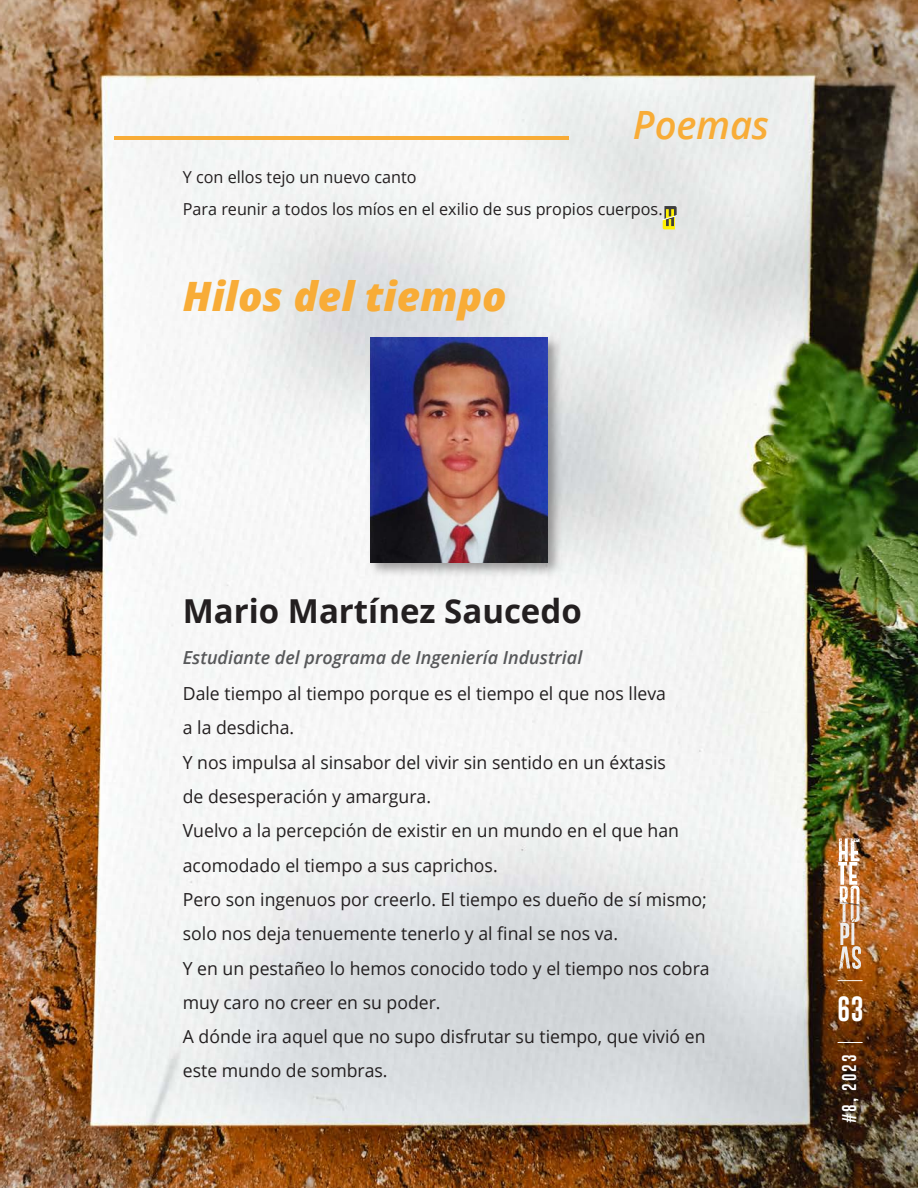
<style>
.page{position:relative;width:918px;height:1188px;background:#fff}
.page>*{position:absolute;margin:0;border:0;box-sizing:border-box;transform-origin:0 0}
._4_Titulos_Articulos_TDC_Etiqueta{font:italic 800 40.5px "Open Sans";color:#f8ac37}
.t1{font:italic 600 39px "Open Sans";letter-spacing:-.005em;color:#f8ac37}
.Nombre_Autor_Portada{font:700 33px "Open Sans";color:#231f20}
.t2{font:25.5px "Gobold";color:#fff}
.Texto_Cuentos_Poemas{font:18px "Open Sans";color:#231f20}
.Info_Autores_Esp_Post{font:italic 600 18px "Open Sans";color:#57585a}
.Texto_Cuentos_Poemas-2{font:16.5px "Open Sans";color:#231f20}
.t3{font:14.55px "Gobold Lowplus";color:#fff}
</style>
<div class="page">
<img style="left:0;top:0;width:918px;height:1188px">
<svg style="left:838px;top:838px;width:23px;height:131px"></svg>
<svg style="left:838px;top:980px;width:25px;height:1px"></svg>
<svg style="left:838px;top:1042px;width:25px;height:1px"></svg>
<img style="left:840px;top:902px;width:20px;height:4px">
<hr style="left:114px;top:136px;width:455px;height:3px;background:#f8ac37">
<svg style="left:663px;top:206px;width:14px;height:23px"></svg>
<div style="left:368px;top:335px;width:195px;height:243px;background:#231f20;opacity:.41"></div>
<img style="left:371px;top:338px;width:176px;height:225px">
<h2 class="t1" style="left:633px;top:98px;width:138px">Poemas</h2>
<p class="Texto_Cuentos_Poemas-2" style="left:183px;top:165px;width:235px">Y con ellos tejo un nuevo canto</p>
<p class="Texto_Cuentos_Poemas-2" style="left:183px;top:198px;width:481px">Para reunir a todos los míos en el exilio de sus propios cuerpos.</p>
<p class="_4_Titulos_Articulos_TDC_Etiqueta" style="left:183px;top:265px;width:326px">Hilos del tiempo</p>
<p class="Nombre_Autor_Portada" style="left:183px;top:588px;width:400px">Mario Martínez Saucedo</p>
<p class="Info_Autores_Esp_Post" style="left:183px;top:645px;width:401px">Estudiante del programa de Ingeniería Industrial</p>
<p class="Texto_Cuentos_Poemas" style="left:183px;top:681px;width:485px">Dale tiempo al tiempo porque es el tiempo el que nos lleva</p>
<p class="Texto_Cuentos_Poemas" style="left:183px;top:716px;width:113px">a la desdicha.</p>
<p class="Texto_Cuentos_Poemas" style="left:183px;top:750px;width:485px">Y nos impulsa al sinsabor del vivir sin sentido en un éxtasis</p>
<p class="Texto_Cuentos_Poemas" style="left:183px;top:784px;width:250px">de desesperación y amargura.</p>
<p class="Texto_Cuentos_Poemas" style="left:183px;top:818px;width:498px">Vuelvo a la percepción de existir en un mundo en el que han</p>
<p class="Texto_Cuentos_Poemas" style="left:183px;top:853px;width:316px">acomodado el tiempo a sus caprichos.</p>
<p class="Texto_Cuentos_Poemas" style="left:183px;top:887px;width:526px">Pero son ingenuos por creerlo. El tiempo es dueño de sí mismo;</p>
<p class="Texto_Cuentos_Poemas" style="left:183px;top:921px;width:437px">solo nos deja tenuemente tenerlo y al final se nos va.</p>
<p class="Texto_Cuentos_Poemas" style="left:183px;top:956px;width:528px">Y en un pestañeo lo hemos conocido todo y el tiempo nos cobra</p>
<p class="Texto_Cuentos_Poemas" style="left:183px;top:990px;width:259px">muy caro no creer en su poder.</p>
<p class="Texto_Cuentos_Poemas" style="left:183px;top:1024px;width:524px">A dónde ira aquel que no supo disfrutar su tiempo, que vivió en</p>
<p class="Texto_Cuentos_Poemas" style="left:183px;top:1059px;width:206px">este mundo de sombras.</p>
<h3 class="t2" style="left:837px;top:993px;width:28px">63</h3>
<p class="t3" style="left:840px;top:1123px;width:70px;rotate:-90deg">#8, 2023</p>
</div>
